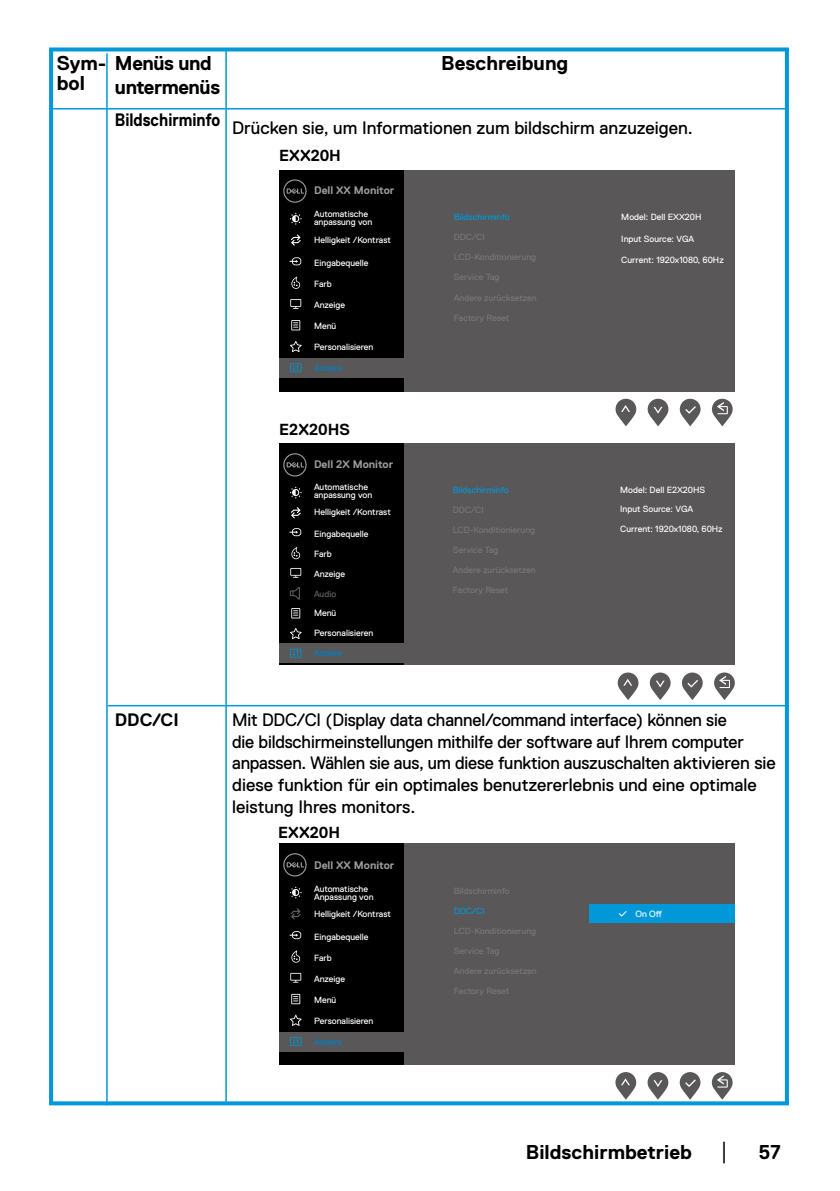
<style>
.page{position:relative;width:840px;height:1191px;background:#fff}
.page>*{position:absolute;margin:0;border:0;box-sizing:border-box;transform-origin:0 0}
.t1{font:700 20px "Dell Replica";color:#000}
.t2{font:700 20px/20px "Dell Replica";letter-spacing:-.02em;color:#000}
.t3{font:18px/21.6px "Dell Replica";letter-spacing:-.01em;color:#000}
.t4{font:700 18px "Dell Replica";color:#000;scale:.87 1}
.t5{font:700 18px "Dell Replica";color:#000}
.t6{font:18px "Times New Roman";color:#000}
.t7{font:700 16px "Dell Replica";color:#000}
.t8{font:700 11px "Dell Replica";color:#9b9b9b}
.t9{font:9px/8px "Dell Replica";color:#fff}
.t10{font:9px "Dell Replica";color:#787878}
.t11{font:9px "Dell Replica";color:#0098d9}
.t12{font:9px "Dell Replica";color:#0080c8}
.t13{font:9px "Dell Replica";color:#636363}
</style>
<div class="page">
<hr style="left:51px;top:108px;width:737px;height:1px;background:#0098d9">
<hr style="left:108px;top:705px;width:680px;height:1px;background:#0098d9">
<hr style="left:106px;top:53px;width:2px;height:1052px;background:#0098d9">
<hr style="left:225px;top:50px;width:2px;height:1054px;background:#0098d9">
<div style="left:279px;top:170px;width:455px;height:221px;background:#595757"></div>
<div style="left:279px;top:170px;width:125px;height:221px;background:#000"></div>
<div style="left:279px;top:358px;width:125px;height:20px;background:#595757"></div>
<svg style="left:283px;top:179px;width:23px;height:24px"></svg>
<svg style="left:290px;top:213px;width:11px;height:12px"></svg>
<svg style="left:291px;top:234px;width:9px;height:12px"></svg>
<svg style="left:291px;top:276px;width:9px;height:13px"></svg>
<svg style="left:290px;top:299px;width:11px;height:10px"></svg>
<svg style="left:291px;top:320px;width:9px;height:10px"></svg>
<svg style="left:290px;top:341px;width:11px;height:11px"></svg>
<svg style="left:290px;top:363px;width:11px;height:9px"></svg>
<svg style="left:289px;top:257px;width:12px;height:8px"></svg>
<svg style="left:712px;top:399px;width:20px;height:27px"></svg>
<svg style="left:647px;top:399px;width:21px;height:27px"></svg>
<svg style="left:615px;top:399px;width:21px;height:27px"></svg>
<svg style="left:679px;top:399px;width:21px;height:27px"></svg>
<div style="left:279px;top:844px;width:455px;height:221px;background:#595757"></div>
<div style="left:279px;top:844px;width:125px;height:221px;background:#000"></div>
<div style="left:279px;top:1032px;width:125px;height:19px;background:#595757"></div>
<svg style="left:283px;top:853px;width:23px;height:23px"></svg>
<svg style="left:290px;top:886px;width:11px;height:12px"></svg>
<svg style="left:291px;top:908px;width:9px;height:11px"></svg>
<svg style="left:291px;top:950px;width:9px;height:12px"></svg>
<svg style="left:290px;top:973px;width:11px;height:9px"></svg>
<svg style="left:291px;top:994px;width:9px;height:10px"></svg>
<svg style="left:290px;top:1014px;width:11px;height:12px"></svg>
<svg style="left:290px;top:1037px;width:11px;height:9px"></svg>
<svg style="left:289px;top:931px;width:12px;height:8px"></svg>
<svg style="left:711px;top:1072px;width:21px;height:27px"></svg>
<svg style="left:647px;top:1072px;width:21px;height:27px"></svg>
<svg style="left:615px;top:1072px;width:20px;height:27px"></svg>
<svg style="left:679px;top:1072px;width:21px;height:27px"></svg>
<div style="left:588px;top:904px;width:146px;height:19px;background:#0098d9"></div>
<svg style="left:618px;top:911px;width:8px;height:5px"></svg>
<div style="left:279px;top:444px;width:455px;height:221px;background:#595757"></div>
<div style="left:279px;top:444px;width:125px;height:221px;background:#000"></div>
<div style="left:279px;top:643px;width:125px;height:19px;background:#595757"></div>
<svg style="left:283px;top:453px;width:23px;height:23px"></svg>
<svg style="left:290px;top:487px;width:11px;height:11px"></svg>
<svg style="left:291px;top:507px;width:9px;height:11px"></svg>
<svg style="left:291px;top:547px;width:9px;height:12px"></svg>
<svg style="left:290px;top:568px;width:11px;height:10px"></svg>
<svg style="left:291px;top:608px;width:9px;height:10px"></svg>
<svg style="left:290px;top:628px;width:11px;height:11px"></svg>
<svg style="left:290px;top:649px;width:11px;height:8px"></svg>
<svg style="left:289px;top:528px;width:12px;height:8px"></svg>
<svg style="left:289px;top:587px;width:11px;height:13px"></svg>
<svg style="left:714px;top:672px;width:20px;height:28px"></svg>
<svg style="left:649px;top:672px;width:21px;height:28px"></svg>
<svg style="left:617px;top:672px;width:21px;height:28px"></svg>
<svg style="left:682px;top:672px;width:20px;height:28px"></svg>
<svg style="left:784px;top:51px;width:4px;height:1050px;background:#39afe1"></svg>
<svg style="left:49px;top:51px;width:4px;height:1050px;background:#0499d9"></svg>
<svg style="left:49px;top:47px;width:739px;height:4px;background:#1fa4dd"></svg>
<svg style="left:49px;top:1101px;width:739px;height:4px;background:#17a1dc"></svg>
<p class="t2" style="left:57px;top:53px;width:156px">Sym- Menüs und bol</p>
<p class="t2" style="left:115px;top:77px;width:107px">untermenüs</p>
<p class="t4" style="left:115px;top:110px;width:123px">Bildschirminfo</p>
<p class="t1" style="left:441px;top:52px;width:128px">Beschreibung</p>
<p class="t3" style="left:232px;top:117px;width:462px">Drücken sie, um Informationen zum bildschirm anzuzeigen.</p>
<p class="t7" style="left:279px;top:147px;width:63px">EXX20H</p>
<p class="t8" style="left:314px;top:184px;width:82px">Dell XX Monitor</p>
<p class="t9" style="left:314px;top:210px;width:60px">Automatische anpassung von</p>
<p class="t9" style="left:314px;top:235px;width:78px">Helligkeit /Kontrast</p>
<p class="t9" style="left:314px;top:259px;width:56px">Eingabequelle</p>
<p class="t9" style="left:314px;top:280px;width:19px">Farb</p>
<p class="t9" style="left:314px;top:301px;width:33px">Anzeige</p>
<p class="t9" style="left:314px;top:322px;width:24px">Menü</p>
<p class="t9" style="left:314px;top:343px;width:61px">Personalisieren</p>
<p class="t12" style="left:314px;top:362px;width:29px">Andere</p>
<p class="t11" style="left:453px;top:212px;width:57px">Bildschirminfo</p>
<p class="t10" style="left:453px;top:232px;width:32px">DDC/CI</p>
<p class="t10" style="left:453px;top:252px;width:84px">LCD-Konditionierung</p>
<p class="t10" style="left:453px;top:272px;width:47px">Service Tag</p>
<p class="t10" style="left:453px;top:292px;width:84px">Andere zurücksetzen</p>
<p class="t10" style="left:453px;top:312px;width:57px">Factory Reset</p>
<p class="t9" style="left:621px;top:213px;width:82px">Model: Dell EXX20H</p>
<p class="t9" style="left:621px;top:235px;width:74px">Input Source: VGA</p>
<p class="t9" style="left:621px;top:256px;width:104px">Current: 1920x1080, 60Hz</p>
<p class="t7" style="left:279px;top:421px;width:72px">E2X20HS</p>
<p class="t8" style="left:314px;top:458px;width:81px">Dell 2X Monitor</p>
<p class="t9" style="left:314px;top:482px;width:60px">Automatische anpassung von</p>
<p class="t9" style="left:314px;top:508px;width:78px">Helligkeit /Kontrast</p>
<p class="t9" style="left:314px;top:530px;width:56px">Eingabequelle</p>
<p class="t9" style="left:314px;top:550px;width:19px">Farb</p>
<p class="t9" style="left:314px;top:569px;width:33px">Anzeige</p>
<p class="t13" style="left:314px;top:588px;width:24px">Audio</p>
<p class="t9" style="left:314px;top:609px;width:24px">Menü</p>
<p class="t9" style="left:314px;top:629px;width:61px">Personalisieren</p>
<p class="t12" style="left:314px;top:648px;width:29px">Andere</p>
<p class="t11" style="left:452px;top:484px;width:57px">Bildschirminfo</p>
<p class="t10" style="left:452px;top:504px;width:32px">DDC/CI</p>
<p class="t10" style="left:452px;top:524px;width:84px">LCD-Konditionierung</p>
<p class="t10" style="left:452px;top:544px;width:47px">Service Tag</p>
<p class="t10" style="left:452px;top:564px;width:84px">Andere zurücksetzen</p>
<p class="t10" style="left:452px;top:584px;width:57px">Factory Reset</p>
<p class="t9" style="left:620px;top:485px;width:86px">Model: Dell E2X20HS</p>
<p class="t9" style="left:620px;top:505px;width:74px">Input Source: VGA</p>
<p class="t9" style="left:620px;top:525px;width:104px">Current: 1920x1080, 60Hz</p>
<p class="t5" style="left:115px;top:710px;width:65px">DDC/CI</p>
<p class="t3" style="left:232px;top:709px;width:545px">Mit DDC/CI (Display data channel/command interface) können sie<br>die bildschirmeinstellungen mithilfe der software auf Ihrem computer anpassen. Wählen sie aus, um diese funktion auszuschalten aktivieren sie diese funktion für ein optimales benutzererlebnis und eine optimale leistung Ihres monitors.</p>
<p class="t7" style="left:278px;top:823px;width:63px">EXX20H</p>
<p class="t8" style="left:314px;top:859px;width:82px">Dell XX Monitor</p>
<p class="t9" style="left:314px;top:884px;width:61px">Automatische<br>Anpassung von</p>
<p class="t9" style="left:314px;top:910px;width:78px">Helligkeit /Kontrast</p>
<p class="t9" style="left:314px;top:933px;width:56px">Eingabequelle</p>
<p class="t9" style="left:314px;top:954px;width:19px">Farb</p>
<p class="t9" style="left:314px;top:975px;width:33px">Anzeige</p>
<p class="t9" style="left:314px;top:996px;width:24px">Menü</p>
<p class="t9" style="left:314px;top:1017px;width:61px">Personalisieren</p>
<p class="t12" style="left:314px;top:1037px;width:29px">Andere</p>
<p class="t10" style="left:453px;top:886px;width:57px">Bildschirminfo</p>
<p class="t11" style="left:453px;top:906px;width:32px">DDC/CI</p>
<p class="t10" style="left:453px;top:926px;width:84px">LCD-Konditionierung</p>
<p class="t10" style="left:453px;top:946px;width:47px">Service Tag</p>
<p class="t10" style="left:453px;top:966px;width:84px">Andere zurücksetzen</p>
<p class="t10" style="left:453px;top:986px;width:57px">Factory Reset</p>
<p class="t9" style="left:635px;top:910px;width:28px">On Off</p>
<h1 class="t1" style="left:525px;top:1141px;width:167px">Bildschirmbetrieb</h1>
<h2 class="t6" style="left:717px;top:1139px;width:14px">│</h2>
<h1 class="t1" style="left:758px;top:1141px;width:24px">57</h1>
</div>
